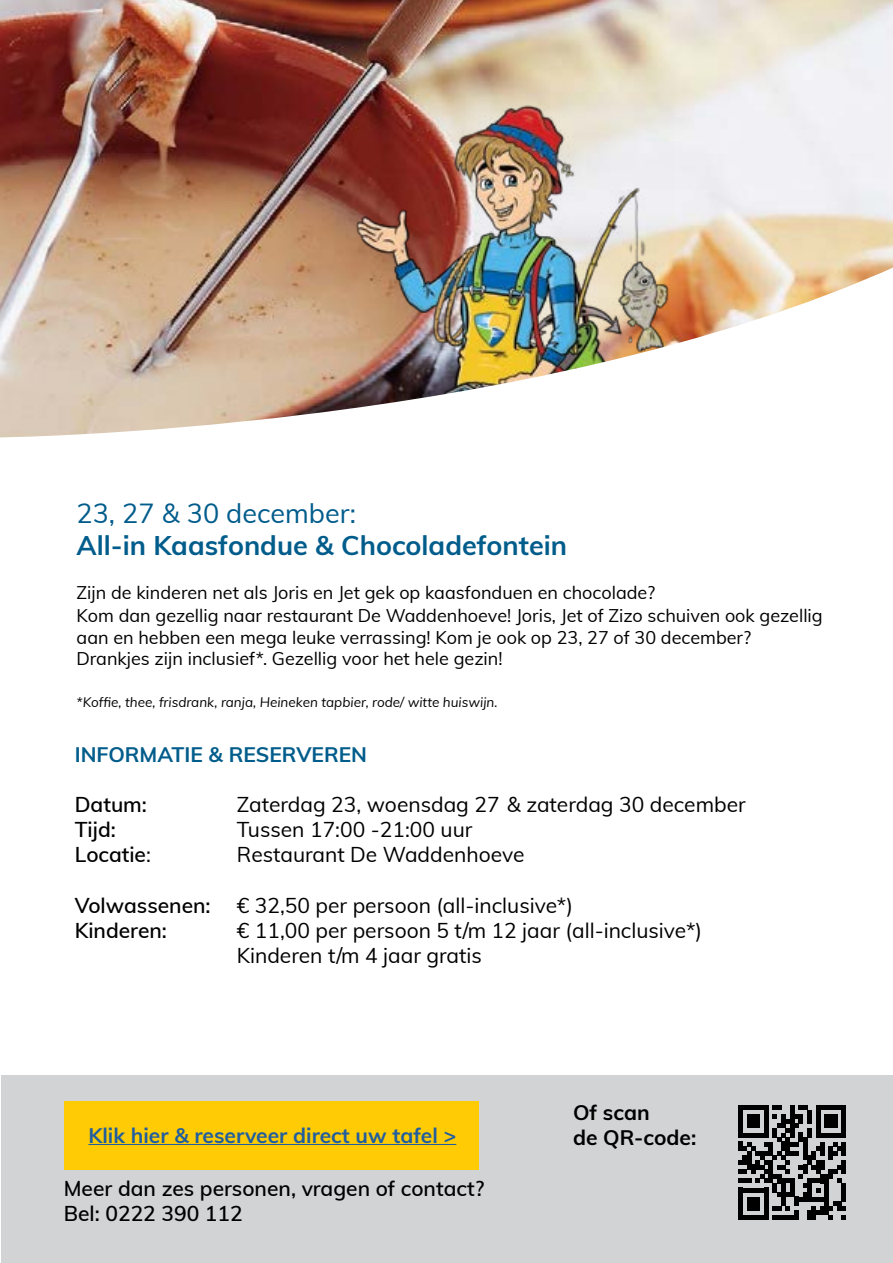
<style>
.page{position:relative;width:893px;height:1263px;background:#fff}
.page>*{position:absolute;margin:0;border:0;box-sizing:border-box;transform-origin:0 0}
.t1{font:700 27px "Muli";color:#005c8b}
.t2{font:27px "Muli";color:#005c8b}
.t3{font:21px/25.2px "Muli";color:#000}
.t4{font:600 21px/25.2px "Muli";color:#000}
.t5{font:700 21px "Muli";color:#215e9e}
.t6{font:700 21px "Muli";color:#005c8b}
.t7{font:700 21px/25.2px "Muli";color:#000}
.t8{font:18px/22px "Muli";color:#000}
.t9{font:italic 13.5px "Muli";color:#000}
.s1{font-weight:400}
.s2{font-weight:600}
</style>
<div class="page">
<img style="left:0;top:0;width:893px;height:265px">
<img style="left:335px;top:92px;width:338px;height:173px">
<img style="left:0;top:265px;width:893px;height:173px">
<div style="left:1px;top:1076px;width:892px;height:187px;background:#d1d3d4"></div>
<div style="left:64px;top:1101px;width:415px;height:68px;background:#ffcb05"></div>
<hr style="left:88px;top:1144px;width:368px;height:1px;background:#215e9e">
<svg style="left:738px;top:1105px;width:108px;height:115px"></svg>
<h1 class="t2" style="left:77px;top:493px;width:281px">23, 27 &amp; 30 december:</h1>
<h1 class="t1" style="left:77px;top:525px;width:492px">All-in Kaasfondue &amp; Chocoladefontein</h1>
<p class="t8" style="left:77px;top:581px;width:748px">Zijn de kinderen net als Joris en Jet gek op kaasfonduen en chocolade?<br>Kom dan gezellig naar restaurant De Waddenhoeve! Joris, Jet of Zizo schuiven ook gezellig aan en hebben een mega leuke verrassing! Kom je ook op 23, 27 of 30 december?<br>Drankjes zijn inclusief*. Gezellig voor het hele gezin!</p>
<p class="t9" style="left:77px;top:692px;width:423px">*Koffie, thee, frisdrank, ranja, Heineken tapbier, rode/ witte huiswijn.</p>
<p class="t6" style="left:75px;top:739px;width:294px">INFORMATIE &amp; RESERVEREN</p>
<p class="t4" style="left:75px;top:791px;width:74px">Datum:</p>
<p class="t3" style="left:237px;top:791px;width:510px">Zaterdag 23, woensdag 27 &amp; zaterdag 30 december</p>
<p class="t4" style="left:75px;top:816px;width:43px">Tijd:</p>
<p class="t3" style="left:237px;top:816px;width:237px">Tussen 17:00 -21:00 uur</p>
<p class="t4" style="left:75px;top:841px;width:78px">Locatie<span class="s1">:</span></p>
<p class="t3" style="left:237px;top:841px;width:289px">Restaurant De Waddenhoeve</p>
<p class="t3" style="left:75px;top:892px;width:500px"><span class="s2">Volwassenen:</span> € 32,50 per persoon (all-inclusive*)<br><span class="s2">Kinderen:</span></p>
<p class="t3" style="left:237px;top:917px;width:467px">€ 11,00 per persoon 5 t/m 12 jaar (all-inclusive*)<br>Kinderen t/m 4 jaar gratis</p>
<p class="t5" style="left:88px;top:1120px;width:369px">Klik hier &amp; reserveer direct uw tafel &gt;</p>
<p class="t4" style="left:64px;top:1174px;width:422px">Meer dan zes personen, vragen of contact?<br>Bel: 0222 390 112</p>
<p class="t7" style="left:573px;top:1098px;width:125px">Of scan<br>de QR-code:</p>
</div>
